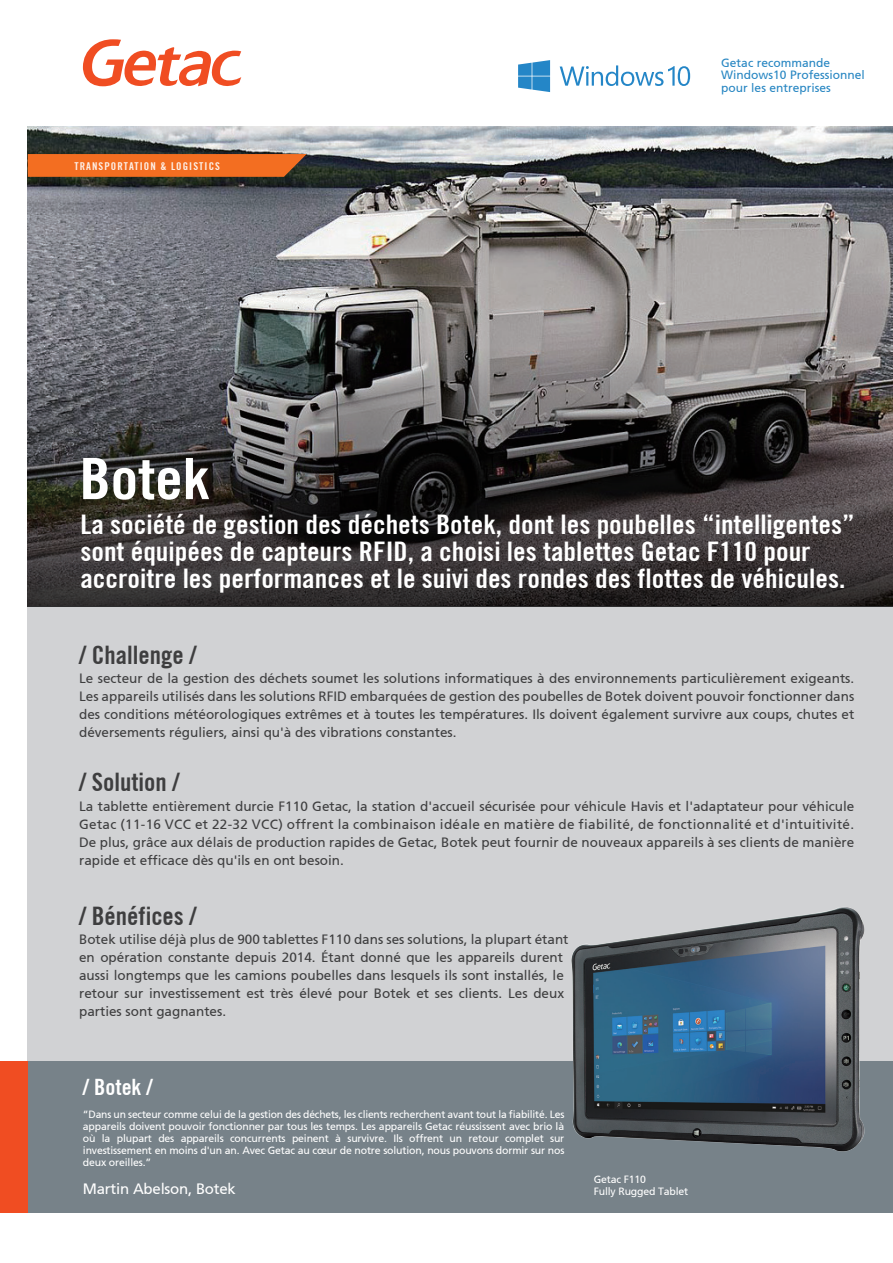
<style>
.page{position:relative;width:893px;height:1263px;background:#fff}
.page>*{position:absolute;margin:0;border:0;box-sizing:border-box;transform-origin:0 0}
.t1{font:700 condensed 57px "Trade Gothic No.20";letter-spacing:-.005em;color:#fff;scale:1.1 1}
.t2{font:700 condensed 27px/27px "Trade Gothic No.20";color:#fff;scale:1.05 1}
.t3{font:700 condensed 25.5px "Trade Gothic No.20";color:#3e3e3f}
.t4{font:700 condensed 22.5px "Trade Gothic No.20";color:#fff}
.t5{font:15px "Frutiger 55 Roman";letter-spacing:-.015em;color:#fff}
.t6{font:13.5px/18px "Frutiger 55 Roman";color:#3e3e3f;text-align:justify}
.t7{font:12px/12.8px "Frutiger 55 Roman";color:#2786c2}
.t8{font:700 condensed 10.8px "Trade Gothic No.20";letter-spacing:.1em;color:#fff}
.t9{font:10.5px/12px "Frutiger 55 Roman";letter-spacing:-.015em;color:#fff;text-align:justify}
.s1{font-family:"Trade Gothic LT Bold Cond Twenty";font-weight:400;font-stretch:normal}
</style>
<div class="page">
<div style="left:28px;top:606px;width:865px;height:455px;background:#d1d2d4"></div>
<div style="left:28px;top:1061px;width:865px;height:151px;background:#778289"></div>
<svg style="left:83px;top:39px;width:158px;height:48px"></svg>
<img style="left:28px;top:126px;width:865px;height:182px">
<svg style="left:28px;top:308px;width:865px;height:298px;background:#4b4849"></svg>
<div style="left:0;top:1061px;width:28px;height:151px;background:#f04d22"></div>
<img style="left:571px;top:907px;width:294px;height:245px">
<svg style="left:28px;top:154px;width:279px;height:23px;background:#e86a21"></svg>
<svg style="left:518px;top:60px;width:32px;height:32px"></svg>
<svg style="left:560px;top:65px;width:130px;height:21px"></svg>
<p class="t8" style="left:74px;top:159px;width:147px">TRANSPORTATION &amp; LOGISTICS</p>
<p class="t7" style="left:721px;top:56px;width:145px">Getac recommande<br>Windows10 Professionnel pour les entreprises</p>
<h1 class="t1" style="left:79px;top:444px;width:121px">Botek</h1>
<h2 class="t2" style="left:80px;top:510px;width:739px">La société de gestion des déchets Botek, dont les poubelles “intelligentes” sont équipées de capteurs RFID, <span class="s1">a</span> choisi les tablettes Getac F110 pour accroitre les performances et le suivi des rondes des flottes de véhicules.</h2>
<h3 class="t3" style="left:79px;top:639px;width:119px">/ Challenge /</h3>
<p class="t6" style="left:79px;top:669px;width:777px">Le secteur de la gestion des déchets soumet les solutions informatiques à des environnements particulièrement exigeants.<br>Les appareils utilisés dans les solutions RFID embarquées de gestion des poubelles de Botek doivent pouvoir fonctionner dans des conditions météorologiques extrêmes et à toutes les températures. Ils doivent également survivre aux coups, chutes et déversements réguliers, ainsi qu'à des vibrations constantes.</p>
<h3 class="t3" style="left:79px;top:767px;width:102px">/ Solution /</h3>
<p class="t6" style="left:79px;top:797px;width:777px">La tablette entièrement durcie F110 Getac, la station d'accueil sécurisée pour véhicule Havis et l'adaptateur pour véhicule Getac (11-16 VCC et 22-32 VCC) offrent la combinaison idéale en matière de fiabilité, de fonctionnalité et d'intuitivité.<br>De plus, grâce aux délais de production rapides de Getac, Botek peut fournir de nouveaux appareils à ses clients de manière rapide et efficace dès qu'ils en ont besoin.</p>
<h3 class="t3" style="left:79px;top:900px;width:119px">/ Bénéfices /</h3>
<p class="t6" style="left:79px;top:930px;width:491px;text-align:left">Botek utilise déjà plus de 900 tablettes F110 dans ses solutions, la plupart étant en opération constante depuis 2014. Étant donné que les appareils durent aussi longtemps que les camions poubelles dans lesquels ils sont installés, le retour sur investissement est très élevé pour Botek et ses clients. Les deux parties sont gagnantes.</p>
<h3 class="t4" style="left:83px;top:1074px;width:71px">/ Botek /</h3>
<p class="t9" style="left:83px;top:1108px;width:483px">“Dans un secteur comme celui de la gestion des déchets, les clients recherchent avant tout la fiabilité. Les appareils doivent pouvoir fonctionner par tous les temps. Les appareils Getac réussissent avec brio là où la plupart des appareils concurrents peinent à survivre. Ils offrent un retour complet sur investissement en moins d'un an. Avec Getac au cœur de notre solution, nous pouvons dormir sur nos deux oreilles.”</p>
<p class="t5" style="left:83px;top:1180px;width:155px">Martin Abelson, Botek</p>
<p class="t9" style="left:594px;top:1173px;width:96px">Getac F110<br>Fully Rugged Tablet</p>
</div>
